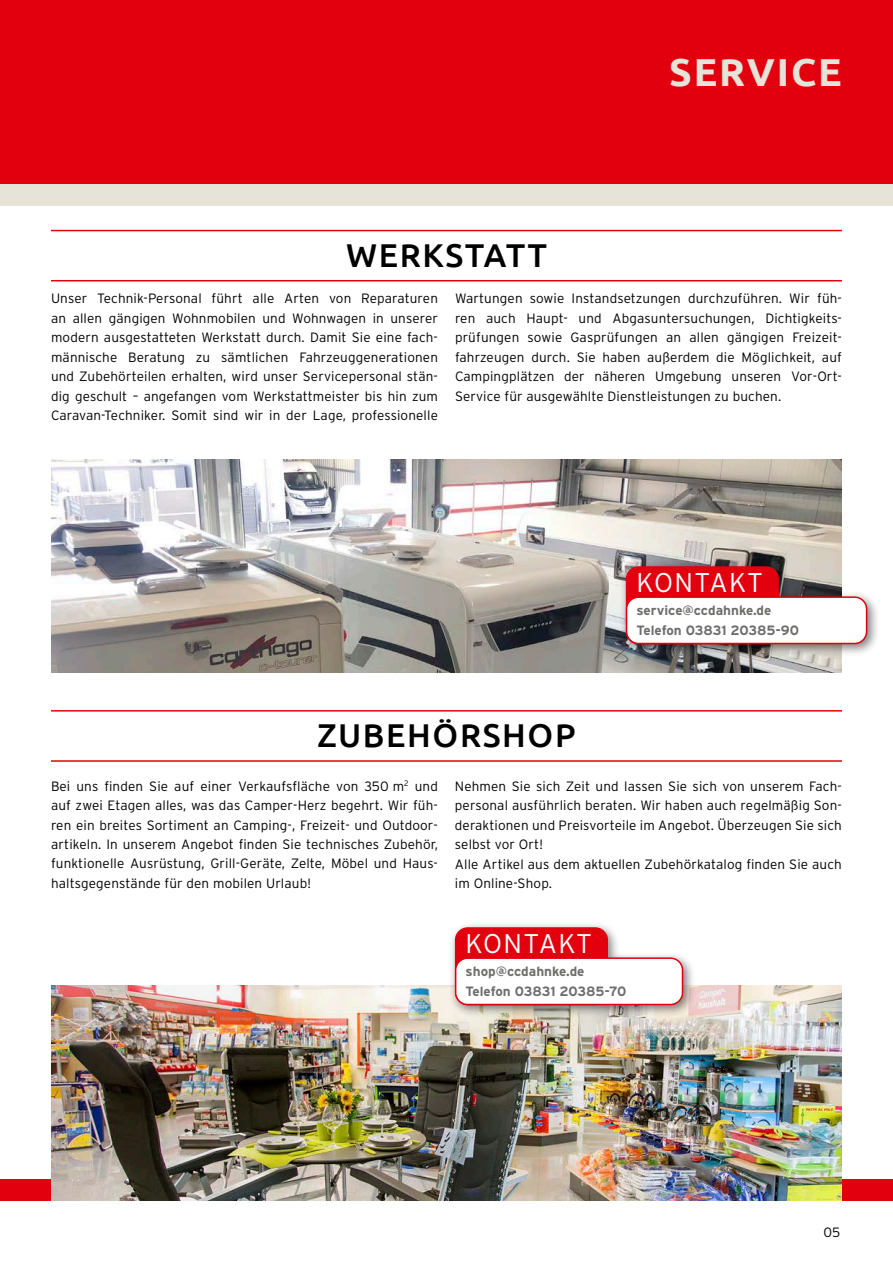
<style>
.page{position:relative;width:893px;height:1263px;background:#fff}
.page>*{position:absolute;margin:0;border:0;box-sizing:border-box;transform-origin:0 0}
.t1{font:700 39px "Ubuntu";letter-spacing:.05em;color:#e6e3d8}
.t2{font:500 33px "Ubuntu";letter-spacing:.05em;color:#000}
.t3{font:300 27px "Interstate";letter-spacing:.035em;color:#fff}
.t4{font:300 13.5px/19.5px "Interstate";letter-spacing:.01em;color:#000;text-align:justify}
.t5{font:700 13.5px/19.5px "Interstate";letter-spacing:-.005em;color:#6e6e6d}
</style>
<div class="page">
<div style="left:0;top:0;width:893px;height:186px;background:#e3000e"></div>
<div style="left:0;top:1179px;width:893px;height:21px;background:#e3000e"></div>
<div style="left:0;top:184px;width:893px;height:22px;background:#e6e3d8"></div>
<img style="left:51px;top:459px;width:791px;height:214px">
<img style="left:51px;top:986px;width:791px;height:214px">
<div style="left:619px;top:560px;width:261px;height:97px;background:#000;opacity:.5"></div>
<div style="left:626px;top:566px;width:153px;height:78px;background:#e3000e;border-radius:13px"></div>
<div style="left:627px;top:597px;width:240px;height:46px;background:#fff;border-radius:12px"></div>
<div style="left:626px;top:596px;width:241px;height:48px;border:2px solid #e3000e;border-radius:12px"></div>
<div style="left:449px;top:921px;width:247px;height:97px;background:#000;opacity:.5"></div>
<div style="left:455px;top:927px;width:153px;height:78px;background:#e3000e;border-radius:13px"></div>
<div style="left:456px;top:958px;width:226px;height:46px;background:#fff;border-radius:12px"></div>
<div style="left:455px;top:957px;width:228px;height:48px;border:2px solid #e3000e;border-radius:12px"></div>
<hr style="left:51px;top:230px;width:791px;height:1px;background:#e3000e">
<hr style="left:51px;top:280px;width:791px;height:1px;background:#e3000e">
<hr style="left:51px;top:710px;width:791px;height:1px;background:#e3000e">
<hr style="left:51px;top:760px;width:791px;height:2px;background:#e3000e">
<h2 class="t2" style="left:346px;top:235px;width:202px">WERKSTATT</h2>
<h1 class="t1" style="left:669px;top:48px;width:174px">SERVICE</h1>
<p class="t4" style="left:51px;top:289px;width:388px">Unser Technik-Personal führt alle Arten von Reparaturen an allen gängigen Wohnmobilen und Wohnwagen in unserer modern ausgestatteten Werkstatt durch. Damit Sie eine fach&shy;männische Beratung zu sämtlichen Fahrzeuggenerationen und Zubehörteilen erhalten, wird unser Servicepersonal stän&shy;dig geschult – angefangen vom Werkstattmeister bis hin zum Caravan-Techniker. Somit sind wir in der Lage, professionelle</p>
<p class="t4" style="left:455px;top:288px;width:388px">Wartungen sowie Instandsetzungen durchzuführen. Wir füh&shy;ren auch Haupt- und Abgasuntersuchungen, Dichtigkeits&shy;prüfungen sowie Gasprüfungen an allen gängigen Freizeit&shy;fahrzeugen durch. Sie haben außerdem die Möglichkeit, auf Campingplätzen der näheren Umgebung unseren Vor-Ort-Service für ausgewählte Dienstleistungen zu buchen.</p>
<h2 class="t2" style="left:317px;top:715px;width:260px">ZUBEHÖRSHOP</h2>
<h3 class="t3" style="left:636px;top:568px;width:128px">KONTAKT</h3>
<p class="t5" style="left:636px;top:601px;width:164px">service@ccdahnke.de<br>Telefon 03831 20385-90</p>
<p class="t4" style="left:51px;top:776px;width:388px">Bei uns finden Sie auf einer Verkaufsfläche von 350 m<sup>2</sup> und auf zwei Etagen alles, was das Camper-Herz begehrt. Wir füh&shy;ren ein breites Sortiment an Camping-, Freizeit- und Outdoor&shy;artikeln. In unserem Angebot finden Sie technisches Zubehör, funktionelle Ausrüstung, Grill-Geräte, Zelte, Möbel und Haus&shy;haltsgegenstände für den mobilen Urlaub!</p>
<p class="t4" style="left:455px;top:776px;width:388px;text-align:left">Nehmen Sie sich Zeit und lassen Sie sich von unserem Fach&shy;personal ausführlich beraten. Wir haben auch regelmäßig Son&shy;deraktionen und Preisvorteile im Angebot. Überzeugen Sie sich selbst vor Ort!<br>Alle Artikel aus dem aktuellen Zubehörkatalog finden Sie auch im Online-Shop.</p>
<h3 class="t3" style="left:466px;top:929px;width:128px">KONTAKT</h3>
<p class="t5" style="left:466px;top:962px;width:162px">shop@ccdahnke.de<br>Telefon 03831 20385-70</p>
<p class="t4" style="left:823px;top:1222px;width:18px">05</p>
</div>
